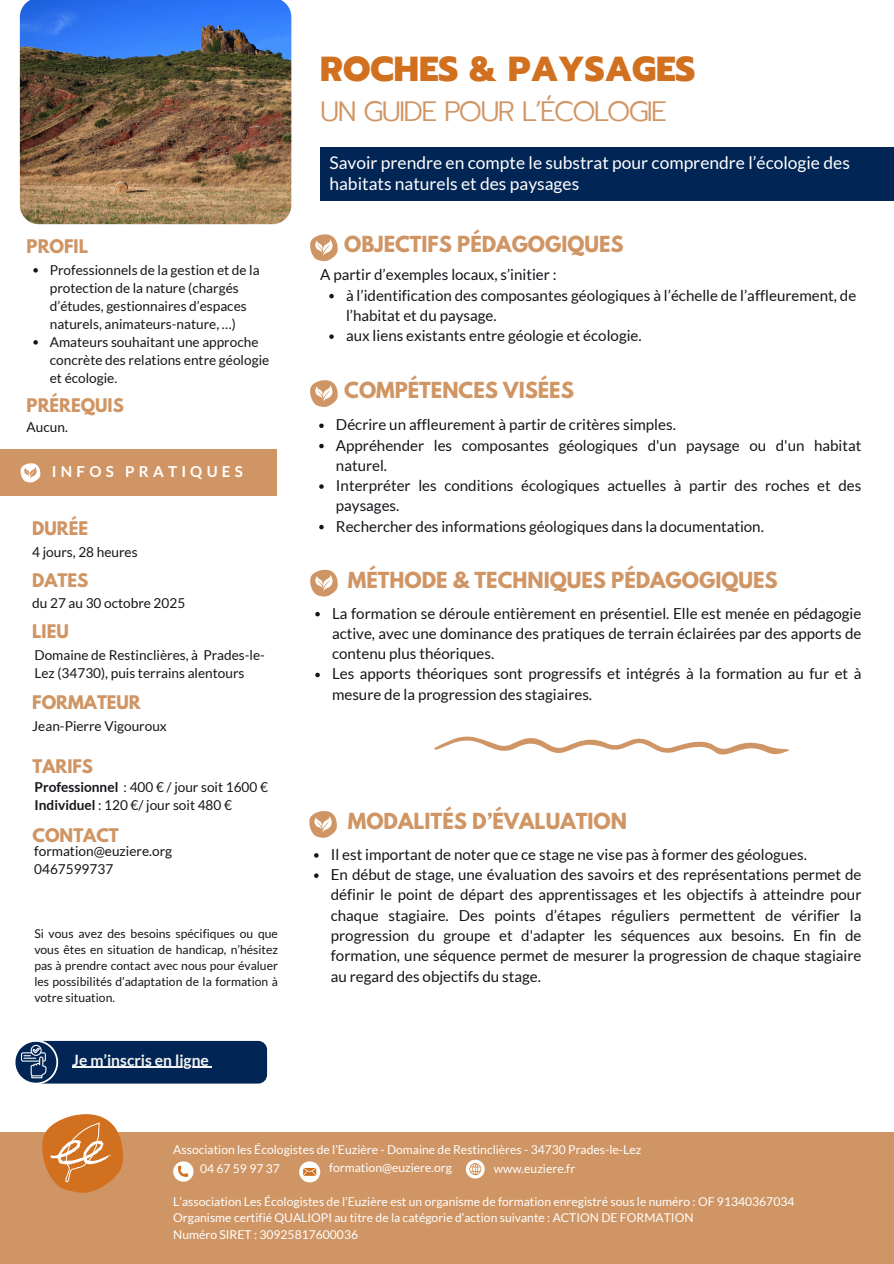
<style>
.page{position:relative;width:894px;height:1264px;background:#fff}
.page>*{position:absolute;margin:0;border:0;box-sizing:border-box;transform-origin:0 0}
.t1{font:800 34.65px "Prompt";color:#d1701f}
.t2{font:300 27.9px "Prompt";letter-spacing:-.065em;color:#d09564}
.t3{font:700 19.65px "League Spartan";color:#d09564}
.t4{font:17.4px/21.3px "Lato";color:#fff}
.t5{font:700 16.65px "League Spartan";color:#d09564}
.t6{font:700 15.6px "Lato";color:#f4f4f4}
.t7{font:15.15px/20.2px "Lato";color:#14161a}
.t8{font:700 15.15px "Lato";letter-spacing:.28em;color:#fff}
.t9{font:13.65px/18px "Lato";color:#14161a}
.t10{font:12.15px "Lato";color:#fff}
.t11{font:12.15px/16.2px "Lato";color:#14161a;text-align:justify}
.s1{font-weight:700}
</style>
<div class="page">
<img style="left:20px;top:0;width:271px;height:224px">
<svg style="left:434px;top:736px;width:355px;height:19px"></svg>
<svg style="left:329px;top:294px;width:5px;height:5px"></svg>
<svg style="left:329px;top:334px;width:5px;height:5px"></svg>
<svg style="left:319px;top:423px;width:4px;height:5px"></svg>
<svg style="left:319px;top:444px;width:4px;height:4px"></svg>
<svg style="left:319px;top:484px;width:4px;height:5px"></svg>
<svg style="left:319px;top:525px;width:4px;height:4px"></svg>
<svg style="left:315px;top:612px;width:5px;height:4px"></svg>
<svg style="left:315px;top:672px;width:5px;height:5px"></svg>
<svg style="left:314px;top:853px;width:4px;height:4px"></svg>
<svg style="left:314px;top:873px;width:4px;height:5px"></svg>
<div style="left:0;top:1132px;width:893px;height:131px;background:#d09564"></div>
<svg style="left:42px;top:1114px;width:81px;height:78px"></svg>
<svg style="left:173px;top:1161px;width:20px;height:20px"></svg>
<svg style="left:299px;top:1161px;width:21px;height:21px"></svg>
<svg style="left:465px;top:1159px;width:19px;height:19px"></svg>
<svg style="left:310px;top:380px;width:27px;height:27px"></svg>
<svg style="left:310px;top:570px;width:27px;height:26px"></svg>
<svg style="left:309px;top:811px;width:28px;height:26px"></svg>
<div style="left:0;top:450px;width:277px;height:46px;background:#d09564"></div>
<svg style="left:21px;top:463px;width:19px;height:19px"></svg>
<svg style="left:33px;top:268px;width:5px;height:4px"></svg>
<svg style="left:33px;top:340px;width:5px;height:4px"></svg>
<div style="left:320px;top:147px;width:573px;height:54px;background:#012554"></div>
<svg style="left:15px;top:1040px;width:252px;height:44px;background:#1c3c66"></svg>
<svg style="left:310px;top:234px;width:28px;height:27px"></svg>
<h4 class="t1" style="left:320px;top:43px;width:376px">ROCHES &amp; PAYSAGES</h4>
<p class="t2" style="left:320px;top:90px;width:348px">UN GUIDE POUR L’ÉCOLOGIE</p>
<h2 class="t5" style="left:27px;top:238px;width:63px">PROFIL</h2>
<p class="t9" style="left:50px;top:260px;width:211px">Professionnels de la gestion et de la protection de la nature (chargés d’études, gestionnaires d’espaces naturels, animateurs-nature, …)</p>
<h1 class="t9" style="left:50px;top:332px;width:221px">Amateurs souhaitant une approche concrète des relations entre géologie et écologie.</h1>
<h5 class="t5" style="left:27px;top:396px;width:99px">PRÉREQUIS</h5>
<p class="t9" style="left:27px;top:418px;width:43px">Aucun.</p>
<p class="t8" style="left:52px;top:462px;width:192px">INFOS PRATIQUES</p>
<h4 class="t5" style="left:32px;top:520px;width:57px">DURÉE</h4>
<p class="t5" style="left:32px;top:572px;width:58px">DATES</p>
<p class="t9" style="left:32px;top:594px;width:154px">du 27 au 30 octobre 2025</p>
<p class="t5" style="left:32px;top:623px;width:38px">LIEU</p>
<p class="t9" style="left:32px;top:542px;width:107px">4 jours, 28 heures</p>
<p class="t9" style="left:34px;top:645px;width:232px">Domaine de Restinclières, à Prades-le-<br>Lez (34730), puis terrains alentours</p>
<p class="t5" style="left:32px;top:694px;width:110px">FORMATEUR</p>
<p class="t9" style="left:32px;top:716px;width:136px">Jean-Pierre Vigouroux</p>
<p class="t5" style="left:33px;top:758px;width:62px">TARIFS</p>
<p class="t9" style="left:35px;top:777px;width:235px"><span class="s1">Professionnel</span> : 400 € / jour soit 1600 €</p>
<p class="t9" style="left:35px;top:795px;width:199px"><span class="s1">Individuel</span> : 120 €/ jour soit 480 €</p>
<p class="t5" style="left:33px;top:827px;width:88px">CONTACT</p>
<h3 class="t9" style="left:34px;top:841px;width:139px">formation@euziere.org</h3>
<p class="t9" style="left:34px;top:859px;width:81px">0467599737</p>
<p class="t11" style="left:34px;top:924px;width:245px">Si vous avez des besoins spécifiques ou que vous êtes en situation de handicap, n’hésitez pas à prendre contact avec nous pour évaluer les possibilités d’adaptation de la formation à votre situation.</p>
<h3 class="t6" style="left:72px;top:1050px;width:138px">Je m’inscris en ligne</h3>
<p class="t4" style="left:329px;top:151px;width:521px">Savoir prendre en compte le substrat pour comprendre l’écologie des habitats naturels et des paysages</p>
<p class="t3" style="left:344px;top:234px;width:281px">OBJECTIFS PÉDAGOGIQUES</p>
<p class="t7" style="left:320px;top:264px;width:238px">A partir d’exemples locaux, s’initier :</p>
<h4 class="t7" style="left:346px;top:285px;width:511px">à l’identification des composantes géologiques à l’échelle de l’affleurement, de l’habitat et du paysage.</h4>
<p class="t7" style="left:346px;top:325px;width:297px">aux liens existants entre géologie et écologie.</p>
<p class="t3" style="left:344px;top:380px;width:231px">COMPÉTENCES VISÉES</p>
<p class="t7" style="left:336px;top:414px;width:341px">Décrire un affleurement à partir de critères simples.</p>
<p class="t7" style="left:336px;top:434px;width:527px">Appréhender les composantes géologiques d'un paysage ou d'un habitat naturel.</p>
<h6 class="t7" style="left:336px;top:475px;width:527px">Interpréter les conditions écologiques actuelles à partir des roches et des paysages.</h6>
<h4 class="t7" style="left:336px;top:515px;width:429px">Rechercher des informations géologiques dans la documentation.</h4>
<p class="t3" style="left:348px;top:570px;width:431px">MÉTHODE &amp; TECHNIQUES PÉDAGOGIQUES</p>
<h4 class="t7" style="left:332px;top:602px;width:530px;text-align:justify">La formation se déroule entièrement en présentiel. Elle est menée en pédagogie active, avec une dominance des pratiques de terrain éclairées par des apports de contenu plus théoriques.</h4>
<p class="t7" style="left:332px;top:663px;width:530px">Les apports théoriques sont progressifs et intégrés à la formation au fur et à mesure de la progression des stagiaires.</p>
<h4 class="t3" style="left:348px;top:811px;width:280px">MODALITÉS D’ÉVALUATION</h4>
<p class="t7" style="left:331px;top:844px;width:477px">Il est important de noter que ce stage ne vise pas à former des géologues.</p>
<h4 class="t7" style="left:331px;top:864px;width:532px;text-align:justify">En début de stage, une évaluation des savoirs et des représentations permet de définir le point de départ des apprentissages et les objectifs à atteindre pour chaque stagiaire. Des points d’étapes réguliers permettent de vérifier la progression du groupe et d'adapter les séquences aux besoins. En fin de formation, une séquence permet de mesurer la progression de chaque stagiaire au regard des objectifs du stage.</h4>
<h4 class="t10" style="left:173px;top:1141px;width:469px">Association les Écologistes de l’Euzière - Domaine de Restinclières - 34730 Prades-le-Lez</h4>
<p class="t10" style="left:329px;top:1160px;width:124px">formation@euziere.org</p>
<p class="t10" style="left:493px;top:1161px;width:83px">www.euziere.fr</p>
<p class="t10" style="left:200px;top:1161px;width:81px">04 67 59 97 37</p>
<p class="t10" style="left:173px;top:1194px;width:622px">L’association Les Écologistes de l’Euzière est un organisme de formation enregistré sous le numéro : OF 91340367034</p>
<p class="t10" style="left:173px;top:1210px;width:521px">Organisme certifié QUALIOPI au titre de la catégorie d’action suivante : ACTION DE FORMATION</p>
<p class="t10" style="left:173px;top:1226px;width:186px">Numéro SIRET : 30925817600036</p>
</div>
